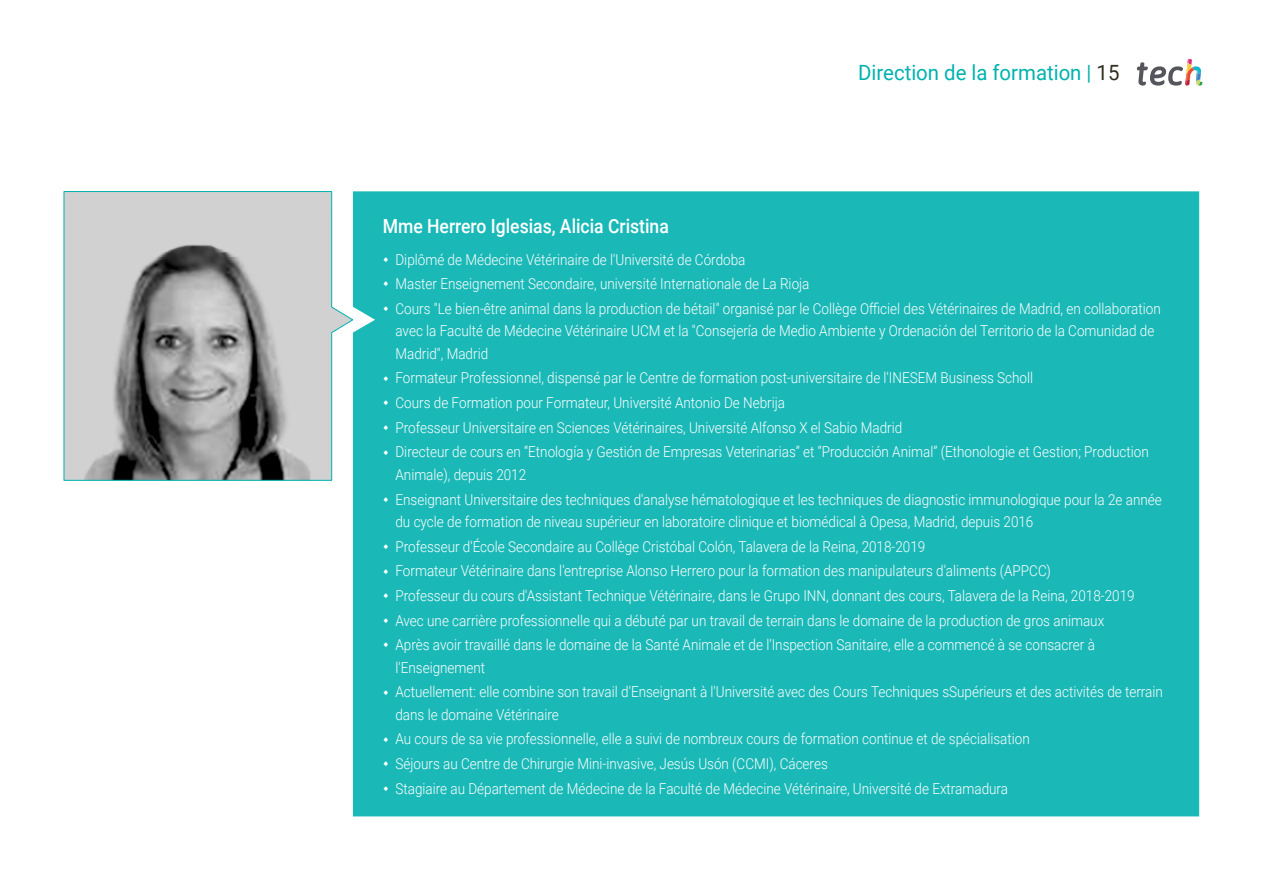
<style>
.page{position:relative;width:1263px;height:893px;background:#fff}
.page>*{position:absolute;margin:0;border:0;box-sizing:border-box;transform-origin:0 0}
.t1{font:21px "Roboto";color:#00b2af}
.t2{font:500 19.5px "Roboto";color:#fff;scale:.9 1}
.t3{font:300 15px/24.6px "Roboto";color:#fff;scale:.9 1}
.s1{color:#312e20}
</style>
<div class="page">
<svg style="left:1137px;top:59px;width:65px;height:27px"></svg>
<div style="left:353px;top:191px;width:846px;height:625px;background:#1ab9b7"></div>
<svg style="left:64px;top:191px;width:289px;height:290px;background:#aeb0b0"></svg>
<svg style="left:384px;top:257px;width:4px;height:5px"></svg>
<svg style="left:384px;top:282px;width:4px;height:5px"></svg>
<svg style="left:384px;top:306px;width:4px;height:5px"></svg>
<svg style="left:384px;top:376px;width:4px;height:5px"></svg>
<svg style="left:384px;top:400px;width:4px;height:5px"></svg>
<svg style="left:384px;top:425px;width:4px;height:5px"></svg>
<svg style="left:384px;top:450px;width:4px;height:5px"></svg>
<svg style="left:384px;top:497px;width:4px;height:5px"></svg>
<svg style="left:384px;top:544px;width:4px;height:5px"></svg>
<svg style="left:384px;top:569px;width:4px;height:5px"></svg>
<svg style="left:384px;top:593px;width:4px;height:5px"></svg>
<svg style="left:384px;top:618px;width:4px;height:5px"></svg>
<svg style="left:384px;top:642px;width:4px;height:5px"></svg>
<svg style="left:384px;top:690px;width:4px;height:5px"></svg>
<svg style="left:384px;top:737px;width:4px;height:5px"></svg>
<svg style="left:384px;top:761px;width:4px;height:5px"></svg>
<svg style="left:384px;top:786px;width:4px;height:5px"></svg>
<h1 class="t1" style="left:858px;top:57px;width:263px">Direction de la formation | <span class="s1">15</span></h1>
<h2 class="t2" style="left:383px;top:212px;width:319px">Mme Herrero Iglesias, Alicia Cristina</h2>
<p class="t3" style="left:395px;top:246px;width:852px">Diplômé de Médecine Vétérinaire de l'Université de Córdoba<br>Master Enseignement Secondaire, université Internationale de La Rioja<br>Cours "Le bien-être animal dans la production de bétail" organisé par le Collège Officiel des Vétérinaires de Madrid, en collaboration</p>
<p class="t3" style="left:395px;top:319px;width:845px;line-height:22.5px">avec la Faculté de Médecine Vétérinaire UCM et la "Consejería de Medio Ambiente y Ordenación del Territorio de la Comunidad de<br>Madrid", Madrid</p>
<p class="t3" style="left:395px;top:365px;width:838px">Formateur Professionnel, dispensé par le Centre de formation post-universitaire de l'INESEM Business Scholl<br>Cours de Formation pour Formateur, Université Antonio De Nebrija<br>Professeur Universitaire en Sciences Vétérinaires, Université Alfonso X el Sabio Madrid<br>Directeur de cours en “Etnología y Gestión de Empresas Veterinarias” et “Producción Animal” (Ethonologie et Gestion; Production</p>
<p class="t3" style="left:395px;top:462px;width:853px">Animale), depuis 2012<br>Enseignant Universitaire des techniques d'analyse hématologique et les techniques de diagnostic immunologique pour la 2e année</p>
<p class="t3" style="left:395px;top:509px;width:823px">du cycle de formation de niveau supérieur en laboratoire clinique et biomédical à Opesa, Madrid, depuis 2016<br>Professeur d'École Secondaire au Collège Cristóbal Colón, Talavera de la Reina, 2018-2019<br>Formateur Vétérinaire dans l'entreprise Alonso Herrero pour la formation des manipulateurs d'aliments (APPCC)<br>Professeur du cours d'Assistant Technique Vétérinaire, dans le Grupo INN, donnant des cours, Talavera de la Reina, 2018-2019<br>Avec une carrière professionnelle qui a débuté par un travail de terrain dans le domaine de la production de gros animaux Après avoir travaillé dans le domaine de la Santé Animale et de l'Inspection Sanitaire, elle a commencé à se consacrer à</p>
<p class="t3" style="left:395px;top:654px;width:854px">l'Enseignement<br>Actuellement: elle combine son travail d'Enseignant à l'Université avec des Cours Techniques sSupérieurs et des activités de terrain</p>
<p class="t3" style="left:395px;top:702px;width:706px">dans le domaine Vétérinaire<br>Au cours de sa vie professionnelle, elle a suivi de nombreux cours de formation continue et de spécialisation Séjours au Centre de Chirurgie Mini-invasive, Jesús Usón (CCMI), Cáceres<br>Stagiaire au Département de Médecine de la Faculté de Médecine Vétérinaire, Université de Extramadura</p>
</div>
